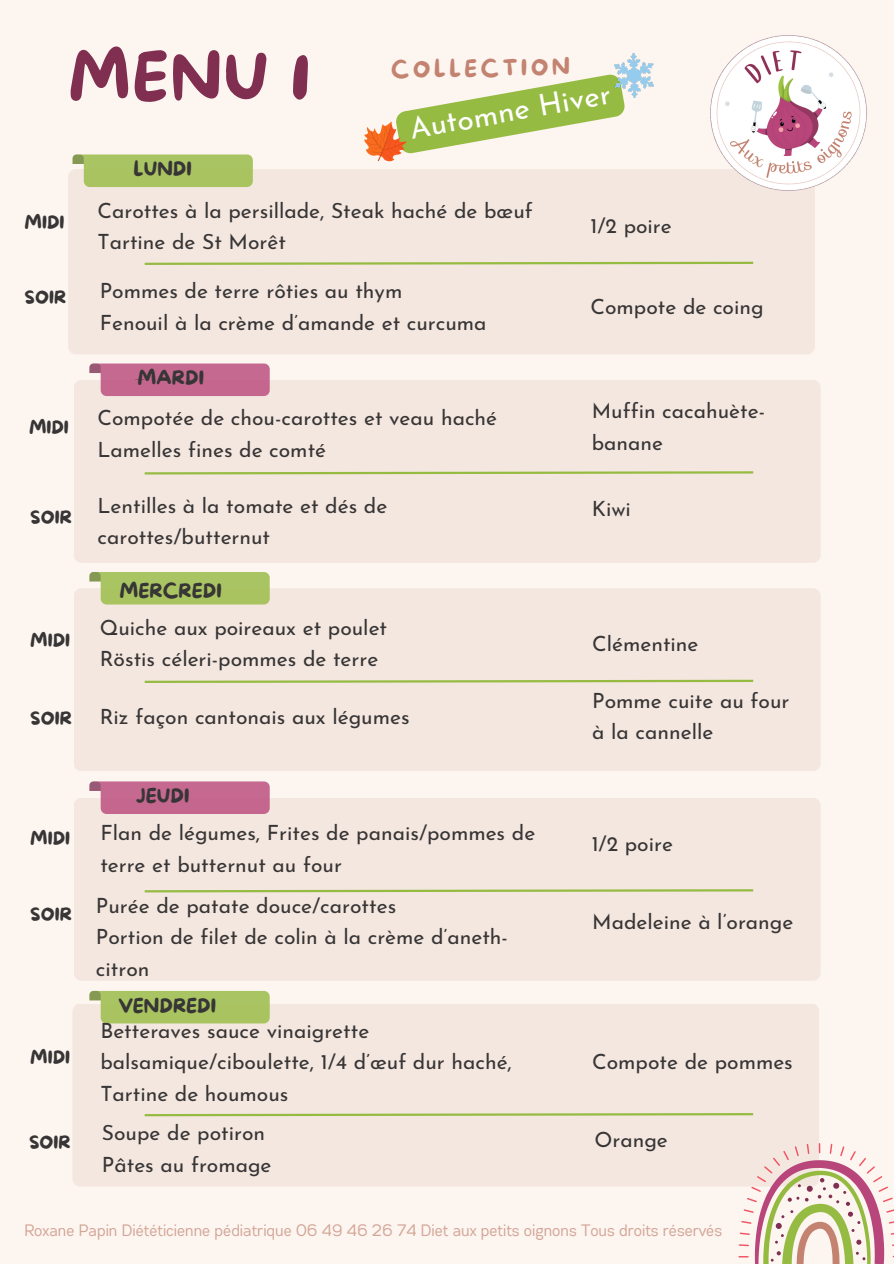
<style>
.page{position:relative;width:894px;height:1264px;background:#fff}
.page>*{position:absolute;margin:0;border:0;box-sizing:border-box;transform-origin:0 0}
.t1{font:64.5px "More Sugar";color:#802f51}
.t2{font:30px "Josefin Sans";color:#fff}
.t3{font:22.65px "More Sugar";color:#c38370}
.t4{font:21px/31.5px "Josefin Sans";color:#373535}
.t5{font:19.5px "More Sugar";color:#373535}
.t6{font:18px "More Sugar";color:#373535}
.t7{font:17.4px "More Sugar";color:#373535}
.t8{font:16.5px "Gabriel Sans Cond";color:#c38370}
</style>
<div class="page">
<div style="left:0;top:0;width:893px;height:1263px;background:#fcf5f0"></div>
<div style="left:68px;top:169px;width:746px;height:185px;background:#f4e7df;border-radius:8px"></div>
<div style="left:73px;top:1003px;width:746px;height:183px;background:#f4e7df;border-radius:8px"></div>
<svg style="left:73px;top:154px;width:180px;height:33px;background:#acc568"></svg>
<svg style="left:89px;top:990px;width:181px;height:33px;background:#adc66a"></svg>
<svg style="left:144px;top:261px;width:610px;height:4px"></svg>
<div style="left:74px;top:797px;width:746px;height:183px;background:#f4e7df;border-radius:8px"></div>
<svg style="left:89px;top:781px;width:181px;height:33px;background:#c76f94"></svg>
<div style="left:74px;top:588px;width:746px;height:183px;background:#f4e7df;border-radius:8px"></div>
<svg style="left:89px;top:572px;width:181px;height:32px;background:#abc567"></svg>
<div style="left:74px;top:380px;width:746px;height:182px;background:#f4e7df;border-radius:8px"></div>
<svg style="left:89px;top:363px;width:181px;height:33px;background:#c77094"></svg>
<img style="left:710px;top:35px;width:157px;height:158px">
<svg style="left:364px;top:74px;width:261px;height:88px"></svg>
<img style="left:614px;top:54px;width:39px;height:43px">
<svg style="left:738px;top:1142px;width:156px;height:121px"></svg>
<svg style="left:144px;top:471px;width:610px;height:4px"></svg>
<svg style="left:144px;top:679px;width:610px;height:4px"></svg>
<svg style="left:144px;top:889px;width:610px;height:4px"></svg>
<svg style="left:144px;top:1113px;width:610px;height:4px"></svg>
<p class="t1" style="left:68px;top:42px;width:243px">MENU 1</p>
<p class="t5" style="left:133px;top:158px;width:60px">LUNDI</p>
<p class="t3" style="left:391px;top:57px;width:180px;rotate:-1deg">COLLECTION</p>
<p class="t2" style="left:407px;top:117px;width:205px;rotate:-10deg">Automne Hiver</p>
<p class="t6" style="left:25px;top:212px;width:41px">MIDI</p>
<p class="t6" style="left:25px;top:287px;width:43px">SOIR</p>
<p class="t6" style="left:29px;top:417px;width:41px">MIDI</p>
<p class="t6" style="left:30px;top:507px;width:43px">SOIR</p>
<p class="t6" style="left:30px;top:630px;width:41px">MIDI</p>
<p class="t6" style="left:30px;top:709px;width:43px">SOIR</p>
<p class="t6" style="left:30px;top:828px;width:41px">MIDI</p>
<p class="t6" style="left:30px;top:904px;width:43px">SOIR</p>
<p class="t6" style="left:30px;top:1047px;width:41px">MIDI</p>
<p class="t6" style="left:29px;top:1132px;width:43px">SOIR</p>
<p class="t4" style="left:97px;top:197px;width:436px">Carottes à la persillade, Steak haché de bœuf</p>
<p class="t4" style="left:97px;top:228px;width:190px">Tartine de St Morêt</p>
<p class="t4" style="left:100px;top:277px;width:304px">Pommes de terre rôties au thym</p>
<p class="t4" style="left:100px;top:309px;width:388px">Fenouil à la crème d’amande et curcuma</p>
<p class="t5" style="left:137px;top:367px;width:68px">MARDI</p>
<p class="t7" style="left:134px;top:376px;width:68px">Tuesday</p>
<p class="t4" style="left:97px;top:404px;width:401px">Compotée de chou-carottes et veau haché</p>
<p class="t4" style="left:97px;top:436px;width:230px">Lamelles fines de comté</p>
<p class="t4" style="left:97px;top:492px;width:291px">Lentilles à la tomate et dés de carottes/butternut</p>
<p class="t5" style="left:119px;top:579px;width:104px">MERCREDI</p>
<p class="t4" style="left:100px;top:613px;width:289px">Quiche aux poireaux et poulet</p>
<p class="t4" style="left:100px;top:645px;width:280px">Röstis céleri-pommes de terre</p>
<p class="t4" style="left:100px;top:702px;width:311px">Riz façon cantonais aux légumes</p>
<p class="t5" style="left:136px;top:785px;width:55px">JEUDI</p>
<p class="t4" style="left:100px;top:819px;width:436px">Flan de légumes, Frites de panais/pommes de terre et butternut au four</p>
<p class="t4" style="left:96px;top:891px;width:302px">Purée de patate douce/carottes</p>
<p class="t4" style="left:96px;top:923px;width:413px">Portion de filet de colin à la crème d’aneth&shy;citron</p>
<p class="t5" style="left:118px;top:994px;width:100px">VENDREDI</p>
<p class="t4" style="left:100px;top:1016px;width:413px">Betteraves sauce vinaigrette balsamique/ciboulette, 1/4 d’œuf dur haché,<br>Tartine de houmous</p>
<p class="t4" style="left:102px;top:1119px;width:164px">Soupe de potiron</p>
<p class="t4" style="left:102px;top:1150px;width:171px">Pâtes au fromage</p>
<p class="t4" style="left:590px;top:212px;width:83px">1/2 poire</p>
<p class="t4" style="left:590px;top:293px;width:174px">Compote de coing</p>
<p class="t4" style="left:591px;top:397px;width:175px">Muffin cacahuète&shy;banane</p>
<p class="t4" style="left:591px;top:495px;width:41px">Kiwi</p>
<p class="t4" style="left:592px;top:629px;width:108px">Clémentine</p>
<p class="t4" style="left:592px;top:687px;width:198px">Pomme cuite au four à la cannelle</p>
<p class="t4" style="left:591px;top:830px;width:83px">1/2 poire</p>
<p class="t4" style="left:592px;top:908px;width:203px">Madeleine à l’orange</p>
<p class="t4" style="left:592px;top:1047px;width:202px">Compote de pommes</p>
<p class="t4" style="left:594px;top:1126px;width:75px">Orange</p>
<p class="t8" style="left:25px;top:1222px;width:699px">Roxane Papin Diététicienne pédiatrique 06 49 46 26 74 Diet aux petits oignons Tous droits réservés</p>
</div>
